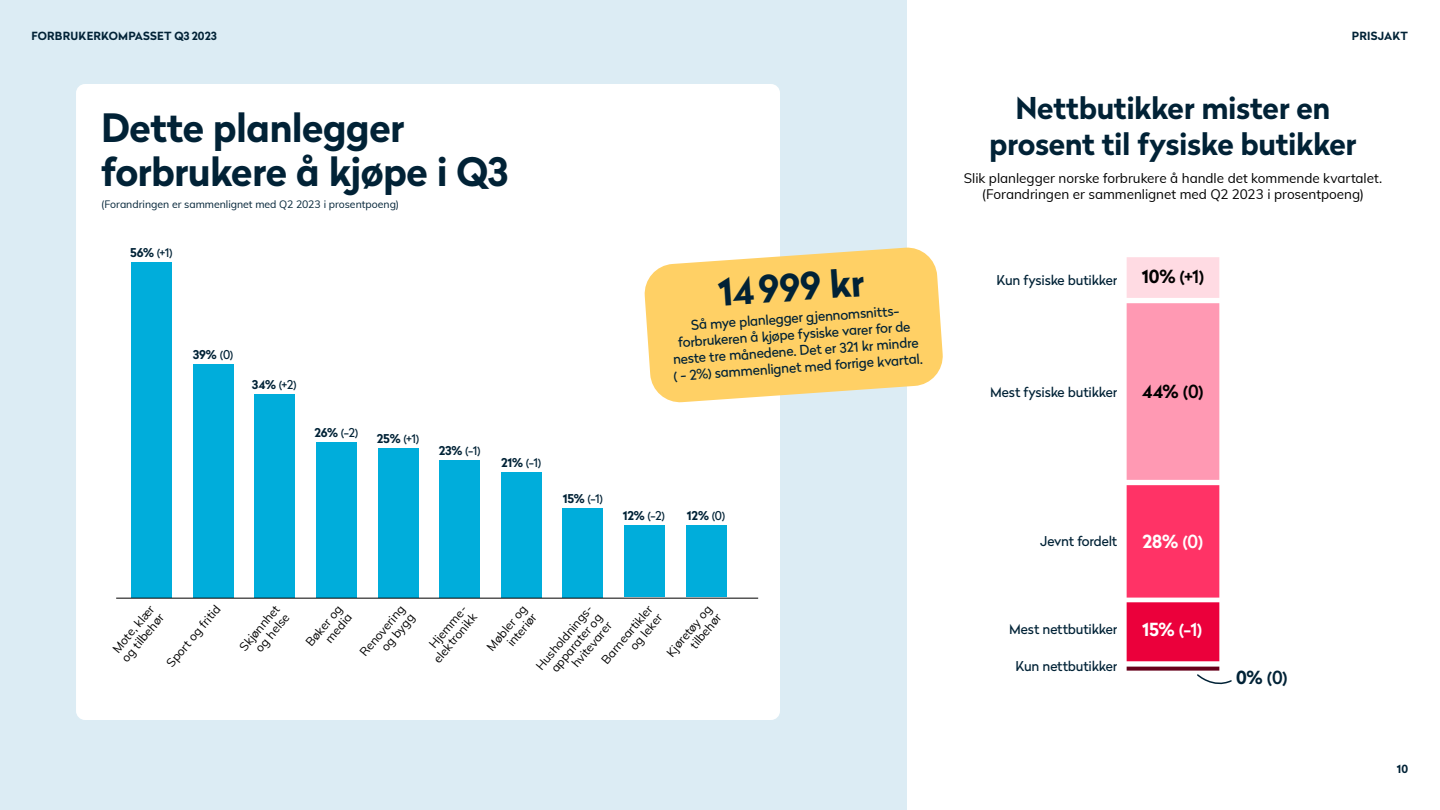
<style>
.page{position:relative;width:1440px;height:810px;background:#fff}
.page>*{position:absolute;margin:0;border:0;box-sizing:border-box;transform-origin:0 0}
.Stora_rubriker{font:700 39px "Radikal";letter-spacing:-.015em;color:#012236}
.Brödtext{font:700 37.5px "Radikal";color:#012236}
.Stora_rubriker-2{font:700 30px "Radikal";letter-spacing:-.01em;color:#012236}
.Stora_rubriker-3{font:500 18px "Radikal";color:#000}
.Stora_rubriker-4{font:500 18px "Radikal";color:#fff}
.Stora_rubriker-5{font:700 18px "Radikal";color:#000}
.Stora_rubriker-6{font:700 18px "Radikal";color:#fff}
.Stora_rubriker-7{font:500 18px "Radikal";color:#012236}
.Brödtext-2{font:13.5px/16.5px "Radikal";color:#012236;text-align:center}
.Brödtext-3{font:13.5px "Muli";letter-spacing:-.005em;color:#000}
.Stora_rubriker-8{font:13.5px "Radikal";letter-spacing:-.015em;color:#012236}
.Stora_rubriker-9{font:12.15px "Radikal";color:#012236}
.Stora_rubriker-10{font:700 12.15px "Radikal";color:#012236}
.Brödtext-4{font:12px/12.8px "Muli";color:#000;text-align:right}
.t1{font:700 11.25px "Radikal";letter-spacing:.02em;color:#012236}
.Stora_rubriker-11{font:10.5px "Muli";letter-spacing:-.005em;color:#012236}
.s1{font-weight:700}
.s2{font-weight:400}
.s3{font-weight:500}
</style>
<div class="page">
<div style="left:0;top:0;width:907px;height:810px;background:#dcecf4"></div>
<div style="left:76px;top:84px;width:704px;height:636px;background:#fff;border-radius:9px"></div>
<svg style="left:1127px;top:257px;width:92px;height:404px;background:#fc7093"></svg>
<svg style="left:1127px;top:667px;width:105px;height:18px"></svg>
<svg style="left:644px;top:247px;width:299px;height:156px;background:#fdd57b"></svg>
<div style="left:131px;top:262px;width:41px;height:336px;background:#00addb"></div>
<div style="left:193px;top:364px;width:40px;height:234px;background:#00addb"></div>
<div style="left:254px;top:394px;width:41px;height:204px;background:#00addb"></div>
<div style="left:316px;top:442px;width:41px;height:156px;background:#00addb"></div>
<div style="left:686px;top:525px;width:40px;height:72px;background:#00addb"></div>
<div style="left:624px;top:525px;width:41px;height:72px;background:#00addb"></div>
<div style="left:563px;top:508px;width:40px;height:90px;background:#00addb"></div>
<div style="left:501px;top:472px;width:41px;height:126px;background:#00addb"></div>
<div style="left:439px;top:460px;width:41px;height:138px;background:#00addb"></div>
<div style="left:378px;top:448px;width:40px;height:150px;background:#00addb"></div>
<hr style="left:116px;top:598px;width:642px;height:1px;background:#000">
<p class="t1" style="left:31px;top:28px;width:187px">FORBRUKERKOMPASSET Q3 2023</p>
<p class="t1" style="left:1352px;top:28px;width:58px">PRISJAKT</p>
<p class="Stora_rubriker" style="left:101px;top:99px;width:305px">Dette planlegger</p>
<p class="Stora_rubriker" style="left:101px;top:143px;width:408px">forbrukere å kjøpe i Q3</p>
<p class="Stora_rubriker-11" style="left:101px;top:197px;width:300px">(Forandringen er sammenlignet med Q2 2023 i prosentpoeng)</p>
<p class="Stora_rubriker-9" style="left:130px;top:244px;width:44px"><span class="s1">56%</span> (+1)</p>
<p class="Stora_rubriker-10" style="left:193px;top:346px;width:42px">39% <span class="s2">(0)</span></p>
<p class="Stora_rubriker-9" style="left:252px;top:375px;width:46px"><span class="s1">34%</span> (+2)</p>
<p class="Stora_rubriker-9" style="left:315px;top:424px;width:45px"><span class="s1">26%</span> (-2)</p>
<p class="Stora_rubriker-9" style="left:377px;top:430px;width:44px"><span class="s1">25%</span> (+1)</p>
<p class="Stora_rubriker-9" style="left:439px;top:442px;width:44px"><span class="s1">23%</span> (-1)</p>
<p class="Stora_rubriker-9" style="left:501px;top:454px;width:42px"><span class="s1">21%</span> (-1)</p>
<p class="Brödtext" style="left:716px;top:265px;width:148px;rotate:-4deg">14999 kr</p>
<p class="Brödtext-2" style="left:691px;top:316px;width:211px;rotate:-4deg">Så mye planlegger gjennomsnitts-</p>
<p class="Brödtext-2" style="left:670px;top:334px;width:251px;rotate:-4deg">forbrukeren å kjøpe fysiske varer for de neste tre månedene. Det er 321 kr mindre ( - 2%) sammenlignet med forrige kvartal.</p>
<p class="Stora_rubriker-9" style="left:563px;top:490px;width:42px"><span class="s1">15%</span> (-1)</p>
<p class="Stora_rubriker-9" style="left:623px;top:507px;width:44px"><span class="s1">12%</span> (-2)</p>
<p class="Stora_rubriker-10" style="left:687px;top:507px;width:40px">12% <span class="s2">(0)</span></p>
<p class="Brödtext-4" style="left:119px;top:656px;width:60px;rotate:-50deg">og tilbehør</p>
<p class="Brödtext-4" style="left:164px;top:661px;width:78px;rotate:-50deg">Sport og fritid</p>
<p class="Brödtext-4" style="left:237px;top:644px;width:57px;rotate:-50deg">Skjønnhet</p>
<p class="Brödtext-4" style="left:599px;top:658px;width:74px;rotate:-50deg">Barneartikler og leker</p>
<p class="Brödtext-4" style="left:664px;top:650px;width:64px;rotate:-50deg">Kjøretøy og tilbehør</p>
<p class="Brödtext-4" style="left:110px;top:646px;width:59px;rotate:-50deg">Mote, klær</p>
<p class="Brödtext-4" style="left:378px;top:645px;width:46px;rotate:-50deg">og bygg</p>
<p class="Brödtext-4" style="left:484px;top:645px;width:57px;rotate:-50deg">Møbler og</p>
<p class="Brödtext-4" style="left:252px;top:646px;width:47px;rotate:-50deg">og helse</p>
<p class="Brödtext-4" style="left:303px;top:640px;width:50px;rotate:-50deg">Bøker og</p>
<p class="Brödtext-4" style="left:357px;top:650px;width:64px;rotate:-50deg">Renovering</p>
<p class="Brödtext-4" style="left:322px;top:637px;width:36px;rotate:-50deg">media</p>
<p class="Brödtext-4" style="left:426px;top:642px;width:54px;rotate:-50deg">Hjemme-</p>
<p class="Brödtext-4" style="left:504px;top:640px;width:40px;rotate:-50deg">interiør</p>
<p class="Brödtext-4" style="left:533px;top:664px;width:83px;rotate:-50deg">Husholdnings&shy;apparater og hvitevarer</p>
<p class="Brödtext-4" style="left:431px;top:656px;width:62px;rotate:-50deg">elektronikk</p>
<p class="Stora_rubriker-2" style="left:1015px;top:86px;width:317px">Nettbutikker mister en</p>
<p class="Stora_rubriker-2" style="left:989px;top:122px;width:369px">prosent til fysiske butikker</p>
<p class="Brödtext-3" style="left:964px;top:168px;width:420px">Slik planlegger norske forbrukere å handle det kommende kvartalet.</p>
<p class="Brödtext-3" style="left:982px;top:184px;width:384px">(Forandringen er sammenlignet med Q2 2023 i prosentpoeng)</p>
<p class="Stora_rubriker-8" style="left:997px;top:270px;width:122px">Kun fysiske butikker</p>
<p class="Stora_rubriker-3" style="left:1142px;top:264px;width:64px"><span class="s1">10%</span> (+1)</p>
<p class="Stora_rubriker-8" style="left:990px;top:382px;width:129px">Mest fysiske butikker</p>
<p class="Stora_rubriker-5" style="left:1142px;top:379px;width:63px">44% <span class="s3">(0)</span></p>
<p class="Stora_rubriker-8" style="left:1040px;top:532px;width:79px">Jevnt fordelt</p>
<p class="Stora_rubriker-6" style="left:1143px;top:528px;width:62px">28% <span class="s3">(0)</span></p>
<p class="Stora_rubriker-8" style="left:1009px;top:620px;width:110px">Mest nettbutikker</p>
<p class="Stora_rubriker-8" style="left:1016px;top:657px;width:103px">Kun nettbutikker</p>
<p class="Stora_rubriker-4" style="left:1142px;top:616px;width:62px"><span class="s1">15%</span> (-1)</p>
<p class="Stora_rubriker-7" style="left:1236px;top:665px;width:53px"><span class="s1">0%</span> (0)</p>
<p class="t1" style="left:1397px;top:761px;width:13px">10</p>
</div>
